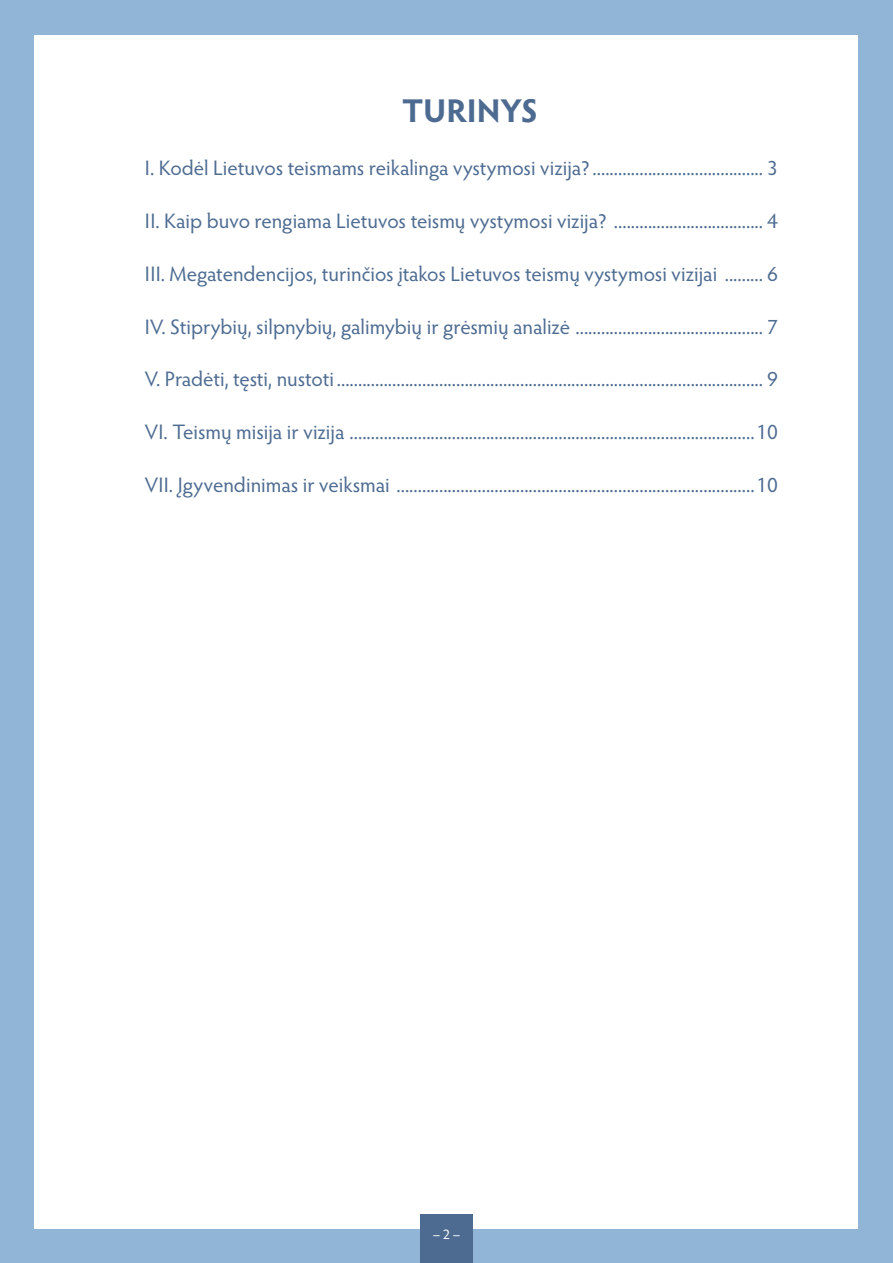
<style>
.page{position:relative;width:893px;height:1263px;background:#91b5d6}
.page>*{position:absolute;margin:0;border:0;box-sizing:border-box;transform-origin:0 0}
.turinys_head{font:700 33px "Hypatia Sans Pro";letter-spacing:-.005em;color:#4d6b91}
.t1{font:21px "Hypatia Sans Pro";color:#4d6b91}
.t2{font:13.95px "Hypatia Sans Pro";color:#fff}
</style>
<div class="page">
<div style="left:35px;top:35px;width:823px;height:1193px;background:#fff"></div>
<div style="left:420px;top:1214px;width:53px;height:49px;background:#4d6b91"></div>
<p class="turinys_head" style="left:402px;top:87px;width:137px">TURINYS</p>
<p class="t1" style="left:145px;top:154px;width:635px">I. Kodėl Lietuvos teismams reikalinga vystymosi vizija?........................................ 3</p>
<p class="t1" style="left:145px;top:206px;width:635px">II. Kaip buvo rengiama Lietuvos teismų vystymosi vizija? ................................... 4</p>
<p class="t1" style="left:145px;top:259px;width:635px">III. Megatendencijos, turinčios įtakos Lietuvos teismų vystymosi vizijai ......... 6</p>
<p class="t1" style="left:145px;top:312px;width:635px">IV. Stiprybių, silpnybių, galimybių ir grėsmių analizė ............................................ 7</p>
<p class="t1" style="left:145px;top:365px;width:635px">V. Pradėti, tęsti, nustoti .................................................................................................... 9</p>
<p class="t1" style="left:145px;top:418px;width:635px">VI. Teismų misija ir vizija ...............................................................................................10</p>
<p class="t1" style="left:145px;top:471px;width:635px">VII. Įgyvendinimas ir veiksmai ....................................................................................10</p>
<p class="t2" style="left:433px;top:1224px;width:28px">– 2 –</p>
</div>
